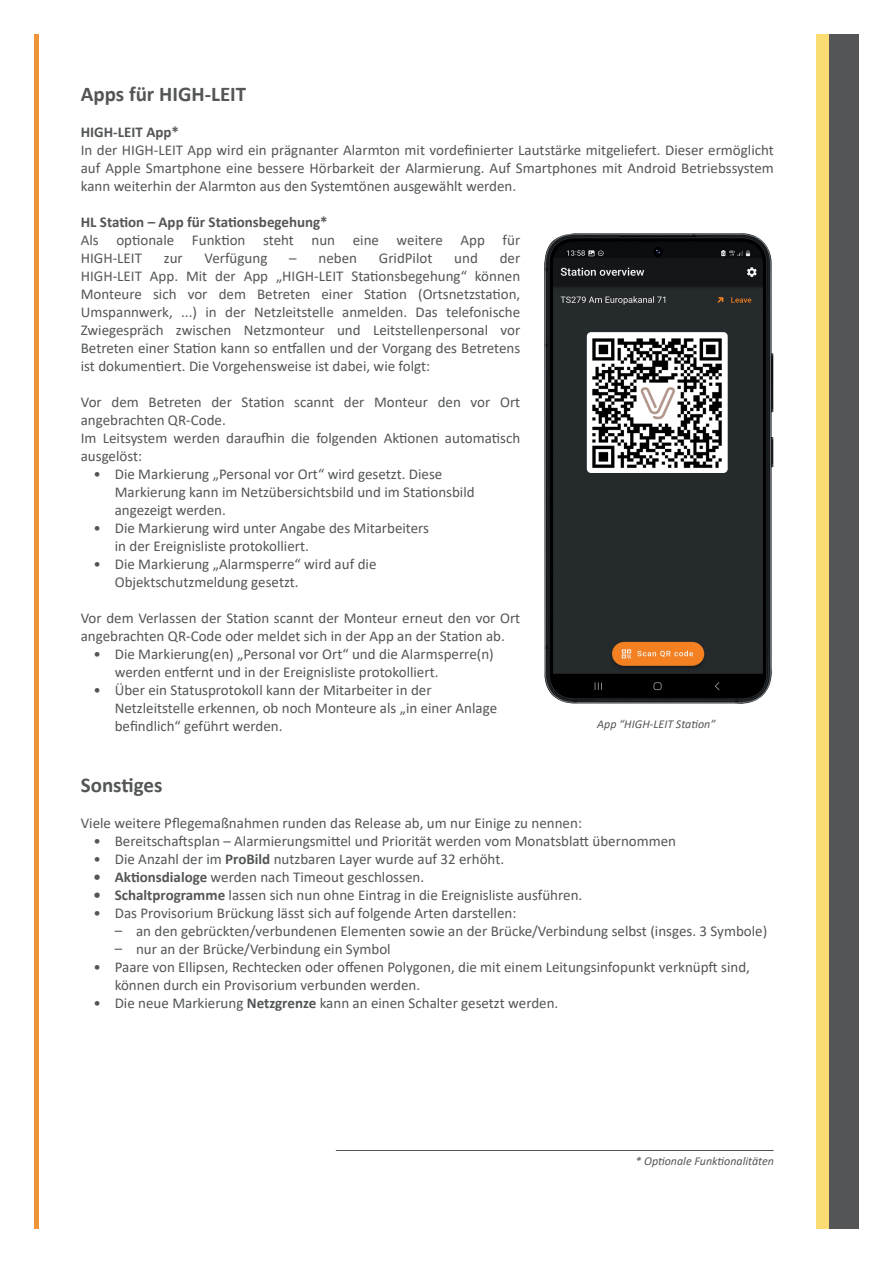
<style>
.page{position:relative;width:893px;height:1263px;background:#fff}
.page>*{position:absolute;margin:0;border:0;box-sizing:border-box;transform-origin:0 0}
.t1{font:700 21px "Calibri";color:#535557}
.t2{font:15px/18px "Calibri";color:#535557}
.t3{font:700 15px "Calibri";color:#535557}
.t4{font:italic 12px "Calibri";color:#535557}
.s1{font-weight:700}
</style>
<div class="page">
<hr style="left:34px;top:34px;width:4px;height:1195px;background:#f0943a">
<div style="left:816px;top:34px;width:13px;height:1195px;background:#fadc72"></div>
<div style="left:829px;top:34px;width:30px;height:1195px;background:#535557"></div>
<img style="left:544px;top:233px;width:230px;height:471px">
<img style="left:587px;top:332px;width:141px;height:141px">
<hr style="left:336px;top:1150px;width:437px;height:1px;background:#535557">
<h1 class="t1" style="left:81px;top:79px;width:167px">Apps für HIGH-LEIT</h1>
<p class="t3" style="left:81px;top:121px;width:100px">HIGH-LEIT App*</p>
<p class="t2" style="left:81px;top:140px;width:695px;text-align:justify">In der HIGH-LEIT App wird ein prägnanter Alarmton mit vordefinierter Lautstärke mitgeliefert. Dieser ermöglicht auf Apple Smartphone eine bessere Hörbarkeit der Alarmierung. Auf Smartphones mit Android Betriebssystem kann weiterhin der Alarmton aus den Systemtönen ausgewählt werden.</p>
<p class="t3" style="left:81px;top:211px;width:248px">HL Station – App für Stationsbegehung*</p>
<p class="t2" style="left:81px;top:230px;width:441px">Als optionale Funktion steht nun eine weitere App für<br>HIGH-LEIT</p>
<p class="t2" style="left:164px;top:248px;width:20px">zur</p>
<p class="t2" style="left:205px;top:248px;width:64px">Verfügung</p>
<p class="t2" style="left:289px;top:248px;width:69px">– neben</p>
<p class="t2" style="left:379px;top:248px;width:55px">GridPilot</p>
<p class="t2" style="left:454px;top:248px;width:25px">und</p>
<p class="t2" style="left:81px;top:248px;width:441px;text-align:justify;text-indent:419px">der HIGH-LEIT App. Mit der App „HIGH-LEIT Stationsbegehung“ können Monteure sich vor dem Betreten einer Station (Ortsnetzstation, Umspannwerk, ...) in der Netzleitstelle anmelden. Das telefonische Zwiegespräch zwischen Netzmonteur und Leitstellenpersonal vor Betreten einer Station kann so entfallen und der Vorgang des Betretens ist dokumentiert. Die Vorgehensweise ist dabei, wie folgt:</p>
<p class="t2" style="left:81px;top:392px;width:441px">Vor dem Betreten der Station scannt der Monteur den vor Ort angebrachten QR-Code.<br>Im Leitsystem werden daraufhin die folgenden Aktionen automatisch ausgelöst:</p>
<p class="t2" style="left:115px;top:464px;width:361px;text-indent:-21px">• Die Markierung „Personal vor Ort“ wird gesetzt. Diese<br>Markierung kann im Netzübersichtsbild und im Stationsbild angezeigt werden.</p>
<p class="t2" style="left:115px;top:518px;width:316px;text-indent:-21px">• Die Markierung wird unter Angabe des Mitarbeiters in der Ereignisliste protokolliert.</p>
<p class="t2" style="left:115px;top:554px;width:263px;text-indent:-21px">• Die Markierung „Alarmsperre“ wird auf die<br>Objektschutzmeldung gesetzt.</p>
<p class="t2" style="left:81px;top:608px;width:441px">Vor dem Verlassen der Station scannt der Monteur erneut den vor Ort angebrachten QR-Code oder meldet sich in der App an der Station ab.</p>
<p class="t2" style="left:115px;top:644px;width:380px;text-indent:-21px">• Die Markierung(en) „Personal vor Ort“ und die Alarmsperre(n) werden entfernt und in der Ereignisliste protokolliert.</p>
<p class="t2" style="left:115px;top:680px;width:384px;text-indent:-21px">• Über ein Statusprotokoll kann der Mitarbeiter in der<br>Netzleitstelle erkennen, ob noch Monteure als „in einer Anlage befindlich“ geführt werden.</p>
<p class="t4" style="left:597px;top:715px;width:120px">App “HIGH-LEIT Station”</p>
<h1 class="t1" style="left:81px;top:770px;width:83px">Sonstiges</h1>
<p class="t2" style="left:81px;top:814px;width:503px">Viele weitere Pflegemaßnahmen runden das Release ab, um nur Einige zu nennen:</p>
<p class="t2" style="left:94px;top:832px;width:584px">• Bereitschaftsplan – Alarmierungsmittel und Priorität werden vom Monatsblatt übernommen</p>
<p class="t2" style="left:94px;top:850px;width:412px">• Die Anzahl der im <span class="s1">ProBild</span> nutzbaren Layer wurde auf 32 erhöht.</p>
<p class="t2" style="left:94px;top:868px;width:332px"><span class="s1">• Aktionsdialoge</span> werden nach Timeout geschlossen.</p>
<p class="t2" style="left:94px;top:886px;width:490px"><span class="s1">• Schaltprogramme</span> lassen sich nun ohne Eintrag in die Ereignisliste ausführen.</p>
<p class="t2" style="left:115px;top:904px;width:654px;text-indent:-21px">• Das Provisorium Brückung lässt sich auf folgende Arten darstellen:<br>͵ an den gebrückten/verbundenen Elementen sowie an der Brücke/Verbindung selbst (insges. 3 Symbole) ͵ nur an der Brücke/Verbindung ein Symbol</p>
<p class="t2" style="left:115px;top:958px;width:637px;text-indent:-21px">• Paare von Ellipsen, Rechtecken oder offenen Polygonen, die mit einem Leitungsinfopunkt verknüpft sind, können durch ein Provisorium verbunden werden.</p>
<p class="t2" style="left:94px;top:994px;width:466px">• Die neue Markierung <span class="s1">Netzgrenze</span> kann an einen Schalter gesetzt werden.</p>
<p class="t4" style="left:635px;top:1153px;width:140px">* Optionale Funktionalitäten</p>
</div>
